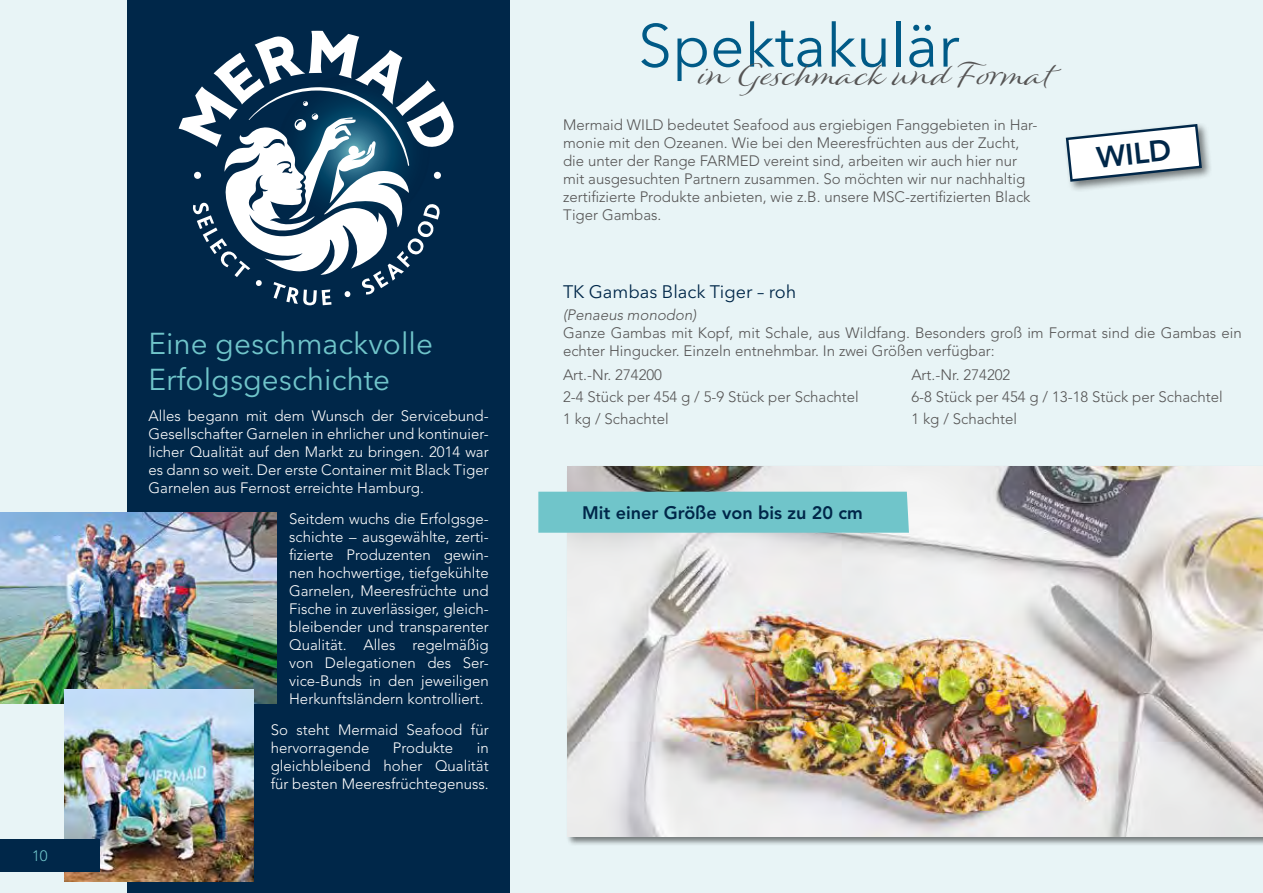
<style>
.page{position:relative;width:1263px;height:893px;background:#e8f4f6}
.page>*{position:absolute;margin:0;border:0;box-sizing:border-box;transform-origin:0 0}
.t1{font:60px "Avenir Next LT Pro";color:#005a87}
.t2{font:30px/36px "Avenir Next LT Pro";color:#70c5ca}
.t3{font:800 29.55px "Avenir LT Std";color:#002749}
.t4{font:27px "Winsome";color:#555454;scale:1.1 1}
.t5{font:800 18px "Avenir LT Std";color:#002749}
.t6{font:18px "Avenir Next LT Pro";color:#002749}
.t7{font:300 15px/18px "Avenir LT Std";color:#fff;text-align:justify}
.t8{font:300 15px/18px "Avenir LT Std";color:#555454}
.t9{font:italic 300 15px "Avenir LT Std";color:#555454}
.t10{font:300 15px "Avenir LT Std";color:#70c5ca}
</style>
<div class="page">
<div style="left:566px;top:465px;width:697px;height:381px;background:#000;opacity:.5"></div>
<img style="left:567px;top:467px;width:696px;height:369px">
<div style="left:127px;top:0;width:383px;height:893px;background:#002749"></div>
<img style="left:0;top:512px;width:276px;height:191px">
<img style="left:65px;top:690px;width:189px;height:191px">
<div style="left:538px;top:492px;width:371px;height:41px;background:#70c5ca"></div>
<div style="left:1064px;top:122px;width:149px;height:71px;background:#000;opacity:.5"></div>
<svg style="left:1064px;top:123px;width:139px;height:60px"></svg>
<svg style="left:179px;top:31px;width:275px;height:274px"></svg>
<div style="left:0;top:839px;width:100px;height:33px;background:#002749"></div>
<p class="t10" style="left:32px;top:847px;width:17px">10</p>
<h2 class="t2" style="left:149px;top:326px;width:286px">Eine geschmackvolle<br>Erfolgsgeschichte</h2>
<p class="t7" style="left:149px;top:407px;width:342px">Alles begann mit dem Wunsch der Servicebund-Gesellschafter Garnelen in ehrlicher und kontinuier&shy;licher Qualität auf den Markt zu bringen. 2014 war es dann so weit. Der erste Container mit Black Tiger Garnelen aus Fernost erreichte Hamburg.</p>
<p class="t7" style="left:289px;top:510px;width:201px">Seitdem wuchs die Erfolgsge&shy;schichte – ausgewählte, zerti&shy;fizierte Produzenten gewin&shy;nen hochwertige, tiefgekühlte Garnelen, Meeresfrüchte und Fische in zuverlässiger, gleich&shy;bleibender und transparenter Qualität. Alles regelmäßig von Delegationen des Ser&shy;vice-Bunds in den jeweiligen Herkunftsländern kontrolliert.</p>
<p class="t7" style="left:271px;top:720px;width:220px">So steht Mermaid Seafood für hervorragende</p>
<p class="t7" style="left:393px;top:738px;width:62px">Produkte</p>
<p class="t7" style="left:271px;top:738px;width:220px;text-indent:206px">in gleichbleibend hoher Qualität für besten Meeresfrüchtegenuss.</p>
<h1 class="t1" style="left:638px;top:10px;width:323px">Spektakulär</h1>
<h3 class="t4" style="left:700px;top:59px;width:323px">in Geschmack und Format</h3>
<p class="t8" style="left:563px;top:116px;width:476px">Mermaid WILD bedeutet Seafood aus ergiebigen Fanggebieten in Har&shy;monie mit den Ozeanen. Wie bei den Meeresfrüchten aus der Zucht, die unter der Range FARMED vereint sind, arbeiten wir auch hier nur mit ausgesuchten Partnern zusammen. So möchten wir nur nachhaltig zertifizierte Produkte anbieten, wie z.B. unsere MSC-zertifizierten Black Tiger Gambas.</p>
<h3 class="t3" style="left:1095px;top:140px;width:76px;rotate:-6deg">WILD</h3>
<p class="t6" style="left:563px;top:281px;width:235px">TK Gambas Black Tiger – roh</p>
<p class="t9" style="left:563px;top:306px;width:135px">(Penaeus monodon)</p>
<p class="t8" style="left:563px;top:324px;width:680px">Ganze Gambas mit Kopf, mit Schale, aus Wildfang. Besonders groß im Format sind die Gambas ein echter Hingucker. Einzeln entnehmbar. In zwei Größen verfügbar:</p>
<p class="t8" style="left:563px;top:363px;width:297px;line-height:22.2px">Art.-Nr. 274200<br>2-4 Stück per 454 g / 5-9 Stück per Schachtel<br>1 kg / Schachtel</p>
<p class="t8" style="left:911px;top:363px;width:313px;line-height:22.2px">Art.-Nr. 274202<br>6-8 Stück per 454 g / 13-18 Stück per Schachtel<br>1 kg / Schachtel</p>
<p class="t5" style="left:582px;top:502px;width:282px">Mit einer Größe von bis zu 20 cm</p>
</div>
